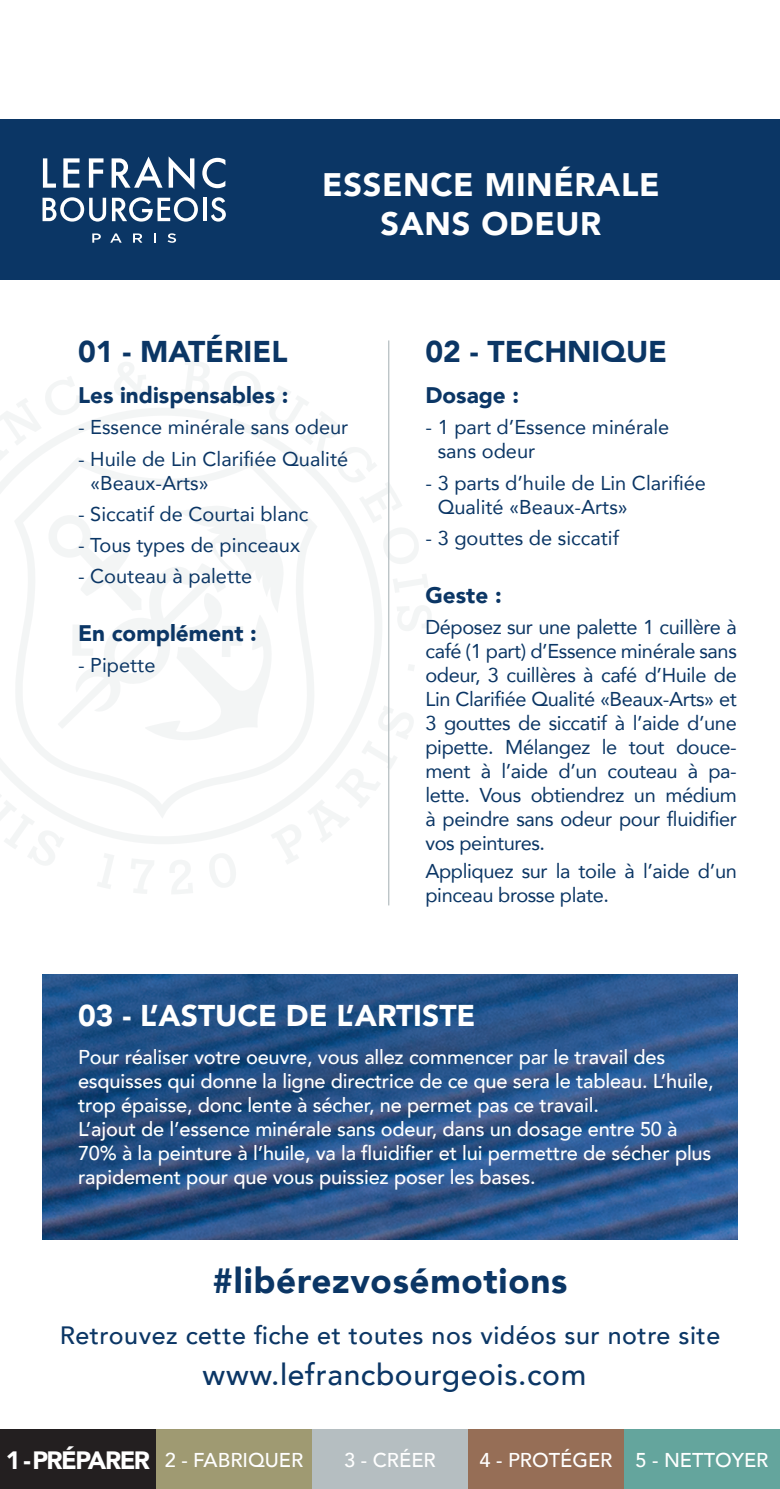
<style>
.page{position:relative;width:780px;height:1489px;background:#fff}
.page>*{position:absolute;margin:0;border:0;box-sizing:border-box;transform-origin:0 0}
.t1{font:900 35px "Avenir";letter-spacing:.02em;color:#0b3665}
.t2{font:900 32.5px/39px "Avenir";letter-spacing:.02em;color:#fff;text-align:center}
.t3{font:500 30px "Avenir";letter-spacing:.02em;color:#0b3665}
.t4{font:900 30px "Avenir";color:#0b3665}
.t5{font:900 30px "Avenir";color:#fff}
.t6{font:500 25px "Avenir";letter-spacing:.02em;color:#0b3665}
.t7{font:900 25px "Avenir";letter-spacing:-.06em;color:#fff}
.t8{font:900 22.5px "Avenir";color:#0b3665}
.t9{font:20px/24px "Avenir";color:#0b3665}
.t10{font:500 20px/24px "Avenir";letter-spacing:-.01em;color:#fff}
.t11{font:20px/24px "Avenir";letter-spacing:-.02em;color:#0b3665}
</style>
<div class="page">
<svg style="left:0;top:360px;width:431px;height:534px"></svg>
<div style="left:0;top:119px;width:780px;height:161px;background:#0b3665"></div>
<svg style="left:43px;top:158px;width:13px;height:30px"></svg>
<svg style="left:63px;top:158px;width:17px;height:30px"></svg>
<svg style="left:89px;top:158px;width:14px;height:30px"></svg>
<svg style="left:169px;top:157px;width:25px;height:32px"></svg>
<svg style="left:112px;top:156px;width:50px;height:32px"></svg>
<svg style="left:202px;top:158px;width:23px;height:30px"></svg>
<hr style="left:203px;top:198px;width:3px;height:23px;background:#fff">
<svg style="left:43px;top:197px;width:63px;height:24px"></svg>
<svg style="left:112px;top:197px;width:86px;height:24px"></svg>
<svg style="left:211px;top:197px;width:15px;height:24px"></svg>
<svg style="left:92px;top:233px;width:9px;height:10px"></svg>
<svg style="left:110px;top:233px;width:12px;height:10px"></svg>
<svg style="left:133px;top:233px;width:9px;height:10px"></svg>
<svg style="left:154px;top:233px;width:2px;height:10px"></svg>
<svg style="left:167px;top:233px;width:9px;height:10px"></svg>
<hr style="left:388px;top:340px;width:1px;height:565px;background:#b5bec1">
<div style="left:156px;top:1429px;width:156px;height:59px;background:#9f9a72"></div>
<div style="left:468px;top:1429px;width:156px;height:59px;background:#966e56"></div>
<div style="left:624px;top:1429px;width:156px;height:59px;background:#64a59d"></div>
<div style="left:0;top:1429px;width:156px;height:59px;background:#231f20"></div>
<div style="left:312px;top:1429px;width:156px;height:59px;background:#b5bec1"></div>
<img style="left:43px;top:974px;width:694px;height:264px">
<p class="t2" style="left:322px;top:165px;width:339px">ESSENCE MINÉRALE<br>SANS ODEUR</p>
<p class="t4" style="left:78px;top:326px;width:211px">01 - MATÉRIEL</p>
<p class="t8" style="left:78px;top:376px;width:212px">Les indispensables :</p>
<p class="t9" style="left:78px;top:415px;width:272px">- Essence minérale sans odeur</p>
<p class="t9" style="left:90px;top:446px;width:259px;text-indent:-12px">- Huile de Lin Clarifiée Qualité «Beaux-Arts»</p>
<p class="t9" style="left:78px;top:501px;width:232px">- Siccatif de Courtai blanc</p>
<p class="t9" style="left:78px;top:532px;width:223px">- Tous types de pinceaux</p>
<p class="t9" style="left:78px;top:563px;width:176px">- Couteau à palette</p>
<p class="t8" style="left:78px;top:614px;width:180px">En complément :</p>
<p class="t9" style="left:78px;top:652px;width:79px">- Pipette</p>
<p class="t4" style="left:425px;top:326px;width:243px">02 - TECHNIQUE</p>
<p class="t8" style="left:425px;top:376px;width:95px">Dosage :</p>
<p class="t9" style="left:437px;top:415px;width:233px;text-indent:-12px">- 1 part d’Essence minérale sans odeur</p>
<p class="t9" style="left:437px;top:470px;width:270px;text-indent:-12px">- 3 parts d’huile de Lin Clarifiée<br>Qualité «Beaux-Arts»</p>
<p class="t9" style="left:425px;top:525px;width:195px">- 3 gouttes de siccatif</p>
<p class="t8" style="left:425px;top:575px;width:78px">Geste :</p>
<p class="t9" style="left:425px;top:614px;width:313px;text-align:justify">Déposez sur une palette 1 cuillère à café (1 part) d’Essence minérale sans odeur, 3 cuillères à café d’Huile de Lin Clarifiée Qualité «Beaux-Arts» et 3 gouttes de siccatif à l’aide d’une pipette. Mélangez le tout douce&shy;ment à l’aide d’un couteau à pa&shy;lette. Vous obtiendrez un médium à peindre sans odeur pour fluidifier vos peintures.</p>
<p class="t11" style="left:425px;top:858px;width:313px">Appliquez sur la toile à l’aide d’un pinceau brosse plate.</p>
<p class="t5" style="left:78px;top:989px;width:399px">03 - L’ASTUCE DE L’ARTISTE</p>
<p class="t10" style="left:78px;top:1043px;width:637px">Pour réaliser votre oeuvre, vous allez commencer par le travail des esquisses qui donne la ligne directrice de ce que sera le tableau. L’huile, trop épaisse, donc lente à sécher, ne permet pas ce travail.<br>L’ajout de l’essence minérale sans odeur, dans un dosage entre 50 à 70% à la peinture à l’huile, va la fluidifier et lui permettre de sécher plus rapidement pour que vous puissiez poser les bases.</p>
<p class="t1" style="left:212px;top:1250px;width:356px">#libérezvosémotions</p>
<p class="t6" style="left:60px;top:1313px;width:662px">Retrouvez cette fiche et toutes nos vidéos sur notre site</p>
<p class="t3" style="left:203px;top:1348px;width:385px">www.lefrancbourgeois.com</p>
<p class="t7" style="left:6px;top:1438px;width:146px">1 -PRÉPARER</p>
<p class="t10" style="left:165px;top:1446px;width:140px">2 - FABRIQUER</p>
<p class="t10" style="left:344px;top:1446px;width:93px">3 - CRÉER</p>
<p class="t10" style="left:479px;top:1446px;width:134px">4 - PROTÉGER</p>
<p class="t10" style="left:635px;top:1446px;width:134px">5 - NETTOYER</p>
</div>
